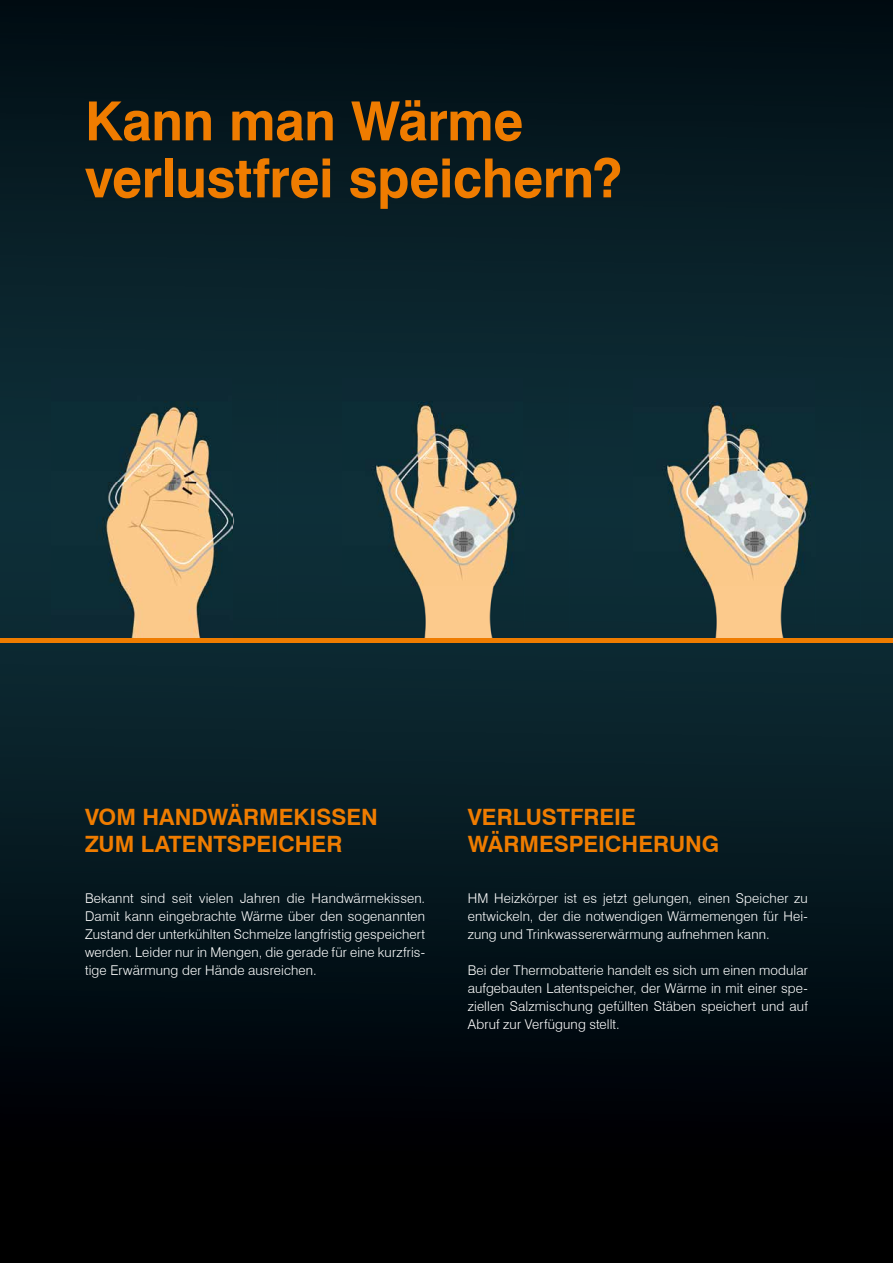
<style>
.page{position:relative;width:893px;height:1263px;background:#fff}
.page>*{position:absolute;margin:0;border:0;box-sizing:border-box;transform-origin:0 0}
.t1{font:700 54px/57px "Swiss 721 BT";letter-spacing:-.01em;color:#ef7c00}
.t2{font:700 22.5px/27px "Swiss 721 BT";color:#ef7c00}
.t3{font:300 13.5px/18px "Swiss 721 BT";letter-spacing:.01em;color:#fff;text-align:justify}
</style>
<div class="page">
<img style="left:0;top:0;width:893px;height:1263px">
<img style="left:51px;top:379px;width:227px;height:259px">
<img style="left:342px;top:379px;width:227px;height:259px">
<img style="left:634px;top:379px;width:226px;height:259px">
<hr style="left:0;top:638px;width:893px;height:4px;background:#ef7c00">
<h1 class="t1" style="left:85px;top:92px;width:538px">Kann man Wärme verlustfrei speichern?</h1>
<h2 class="t2" style="left:85px;top:803px;width:294px">VOM HANDWÄRMEKISSEN<br>ZUM LATENTSPEICHER</h2>
<h2 class="t2" style="left:468px;top:803px;width:253px">VERLUSTFREIE<br>WÄRMESPEICHERUNG</h2>
<p class="t3" style="left:85px;top:889px;width:342px">Bekannt sind seit vielen Jahren die Handwärmekissen.<br>Damit kann eingebrachte Wärme über den sogenannten Zustand der unterkühlten Schmelze langfristig gespeichert werden. Leider nur in Mengen, die gerade für eine kurzfris&shy;tige Erwärmung der Hände ausreichen.</p>
<p class="t3" style="left:468px;top:889px;width:342px">HM Heizkörper ist es jetzt gelungen, einen Speicher zu entwickeln, der die notwendigen Wärmemengen für Hei&shy;zung und Trinkwassererwärmung aufnehmen kann.</p>
<p class="t3" style="left:468px;top:961px;width:342px">Bei der Thermobatterie handelt es sich um einen modular aufgebauten Latentspeicher, der Wärme in mit einer spe&shy;ziellen Salzmischung gefüllten Stäben speichert und auf Abruf zur Verfügung stellt.</p>
</div>
